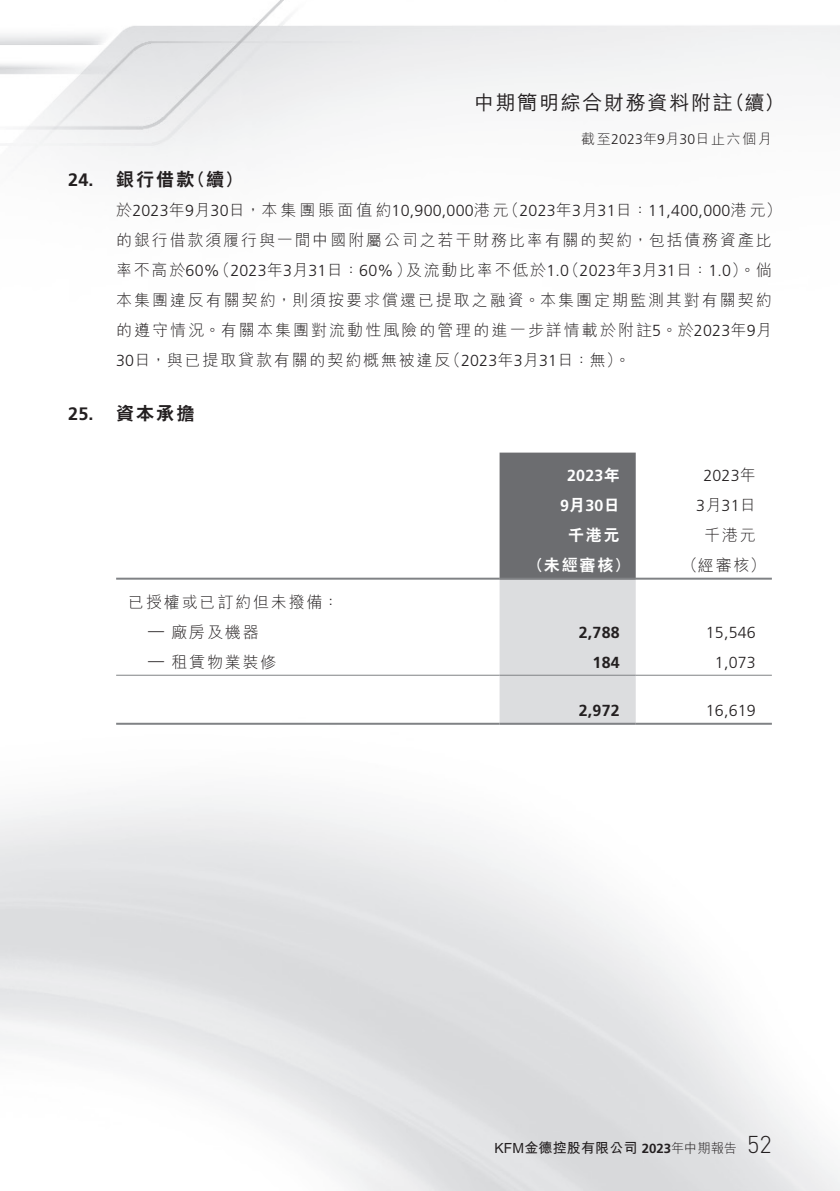
<style>
.page{position:relative;width:840px;height:1191px;background:#fff}
.page>*{position:absolute;margin:0;border:0;box-sizing:border-box;transform-origin:0 0}
.t1{font:300 24px "DIN Pro";color:#231f20}
.t2{font:500 20px "M Hei HK";letter-spacing:.085em;color:#231f20}
._03_H1{font:800 18px "C Hei 2 HK";letter-spacing:.115em;color:#231f20}
._03_H1-2{font:700 18px "Frutiger LT Std";color:#231f20}
._01_Body_Text{font:300 16px "M Hei HK";letter-spacing:.115em;color:#231f20}
._01_Body_Text-2{font:300 16px/30px "Frutiger LT Std";letter-spacing:.015em;color:#231f20;text-align:center}
._15_Table_Stub{font:300 16px "M Hei HK";letter-spacing:.115em;color:#231f20}
._01_Body_Text-3{font:700 16px "Frutiger LT Std";letter-spacing:.015em;color:#231f20}
._01_Body_Text-4{font:700 16px/30px "Frutiger LT Std";letter-spacing:.015em;color:#fff;text-align:center}
._01_Body_Text-5{font:800 16px "C Hei 2 HK";letter-spacing:.115em;color:#fff}
.t3{font:700 14px "M Hei HK";letter-spacing:.01em;color:#231f20}
.t4{font:300 14px "M Hei HK";letter-spacing:.115em;color:#231f20}
.s1{font-family:"Frutiger LT Std"}
.s2{font-family:"M Hei HK"}
.s3{font-family:"C Hei 2 HK";font-weight:800}
.s4{font-family:"Frutiger LT Std";font-size:13.2px}
.s5{font-weight:300;font-size:13.2px}
</style>
<div class="page">
<svg style="left:499px;top:452px;width:136px;height:270px;background:#a7a8ab"></svg>
<hr style="left:116px;top:577px;width:383px;height:2px;background:#808285">
<hr style="left:499px;top:577px;width:136px;height:2px;background:#808285">
<hr style="left:635px;top:577px;width:136px;height:2px;background:#808285">
<hr style="left:116px;top:674px;width:383px;height:1px;background:#808285">
<hr style="left:499px;top:674px;width:136px;height:1px;background:#808285">
<hr style="left:635px;top:674px;width:136px;height:1px;background:#808285">
<hr style="left:116px;top:722px;width:383px;height:2px;background:#808285">
<hr style="left:499px;top:722px;width:136px;height:2px;background:#808285">
<hr style="left:635px;top:722px;width:136px;height:2px;background:#808285">
<p class="_03_H1-2" style="left:68px;top:169px;width:27px">24.</p>
<p class="_03_H1-2" style="left:68px;top:403px;width:27px">25.</p>
<p class="_03_H1" style="left:116px;top:167px;width:80px">銀行借款</p>
<p class="_03_H1" style="left:188px;top:167px;width:56px">（續(</p>
<p class="t2" style="left:473px;top:88px;width:260px">中期簡明綜合財務資料附註</p>
<p class="t4" style="left:581px;top:129px;width:192px">截至<span class="s1">2023</span>年月<span class="s1">9 30</span>日止六個月</p>
<p class="t2" style="left:724px;top:88px;width:61px">（續(</p>
<p class="_01_Body_Text-2" style="left:503px;top:196px;width:280px"><span class="s2">（</span>2023<span class="s2">年月</span>3 31<span class="s2">日：</span>11,400,000<span class="s2">港元(</span></p>
<p class="_01_Body_Text-2" style="left:116px;top:196px;width:394px"><span class="s2">於</span>2023<span class="s2">年月</span>9 30<span class="s2">日，本集團賬面值約</span>10,900,000<span class="s2">港元</span></p>
<p class="_01_Body_Text" style="left:116px;top:229px;width:657px">的銀行借款須履行與一間中國附屬公司之若干財務比率有關的契約，包括債務資產比</p>
<p class="_01_Body_Text-2" style="left:563px;top:256px;width:210px"><span class="s2">（</span>2023<span class="s2">年月</span>3 31<span class="s2">日：</span>1.0<span class="s2">）。倘</span></p>
<p class="_01_Body_Text" style="left:116px;top:259px;width:105px">率不高於<span class="s1">60%</span></p>
<p class="_01_Body_Text" style="left:116px;top:289px;width:656px">本集團違反有關契約，則須按要求償還已提取之融資。本集團定期監測其對有關契約</p>
<p class="_01_Body_Text" style="left:116px;top:319px;width:656px">的遵守情況。有關本集團對流動性風險的管理的進一步詳情載於附註。<span class="s1">5</span> 於<span class="s1">2023</span>年月<span class="s1">9</span></p>
<p class="_01_Body_Text" style="left:444px;top:349px;width:187px">（<span class="s1">2023</span>年月<span class="s1">3 31</span>日：無。(</p>
<p class="_01_Body_Text-2" style="left:214px;top:256px;width:199px"><span class="s2">（</span>2023<span class="s2">年月</span>3 31<span class="s2">日：</span>60%<span class="s2">）</span></p>
<p class="_01_Body_Text" style="left:406px;top:259px;width:164px">及流動比率不低於<span class="s1">1.0</span></p>
<p class="_01_Body_Text" style="left:116px;top:349px;width:336px"><span class="s1">30</span>日，與已提取貸款有關的契約概無被違反</p>
<p class="_03_H1" style="left:116px;top:401px;width:80px">資本承擔</p>
<p class="_01_Body_Text-4" style="left:559px;top:460px;width:61px">2023<span class="s3">年<br>月</span>9 30<span class="s3">日</span></p>
<p class="_01_Body_Text-2" style="left:695px;top:460px;width:61px">2023<span class="s2">年<br>月</span>3 31<span class="s2">日</span></p>
<p class="_01_Body_Text" style="left:703px;top:523px;width:53px">千港元</p>
<p class="_01_Body_Text-5" style="left:567px;top:524px;width:53px">千港元</p>
<p class="_15_Table_Stub" style="left:128px;top:590px;width:212px">已授權或已訂約但未撥備：</p>
<p class="_15_Table_Stub" style="left:148px;top:620px;width:112px"><span class="s1">—</span> 廠房及機器</p>
<p class="_15_Table_Stub" style="left:148px;top:650px;width:130px"><span class="s1">—</span> 租賃物業裝修</p>
<p class="_01_Body_Text-5" style="left:527px;top:554px;width:103px">（未經審核）</p>
<p class="_01_Body_Text" style="left:681px;top:553px;width:86px">（經審核(</p>
<p class="_01_Body_Text-3" style="left:578px;top:622px;width:42px">2,788</p>
<p class="_01_Body_Text-2" style="left:705px;top:617px;width:52px">15,546</p>
<p class="_01_Body_Text-3" style="left:592px;top:652px;width:29px">184</p>
<p class="_01_Body_Text-2" style="left:714px;top:647px;width:42px">1,073</p>
<p class="_01_Body_Text-3" style="left:578px;top:700px;width:42px">2,972</p>
<p class="_01_Body_Text-2" style="left:705px;top:695px;width:52px">16,619</p>
<p class="t3" style="left:494px;top:1138px;width:244px">KFM金德控股有限公司 <span class="s4">2023</span><span class="s5">年中期報告</span></p>
<h1 class="t1" style="left:746px;top:1128px;width:26px">52</h1>
</div>
